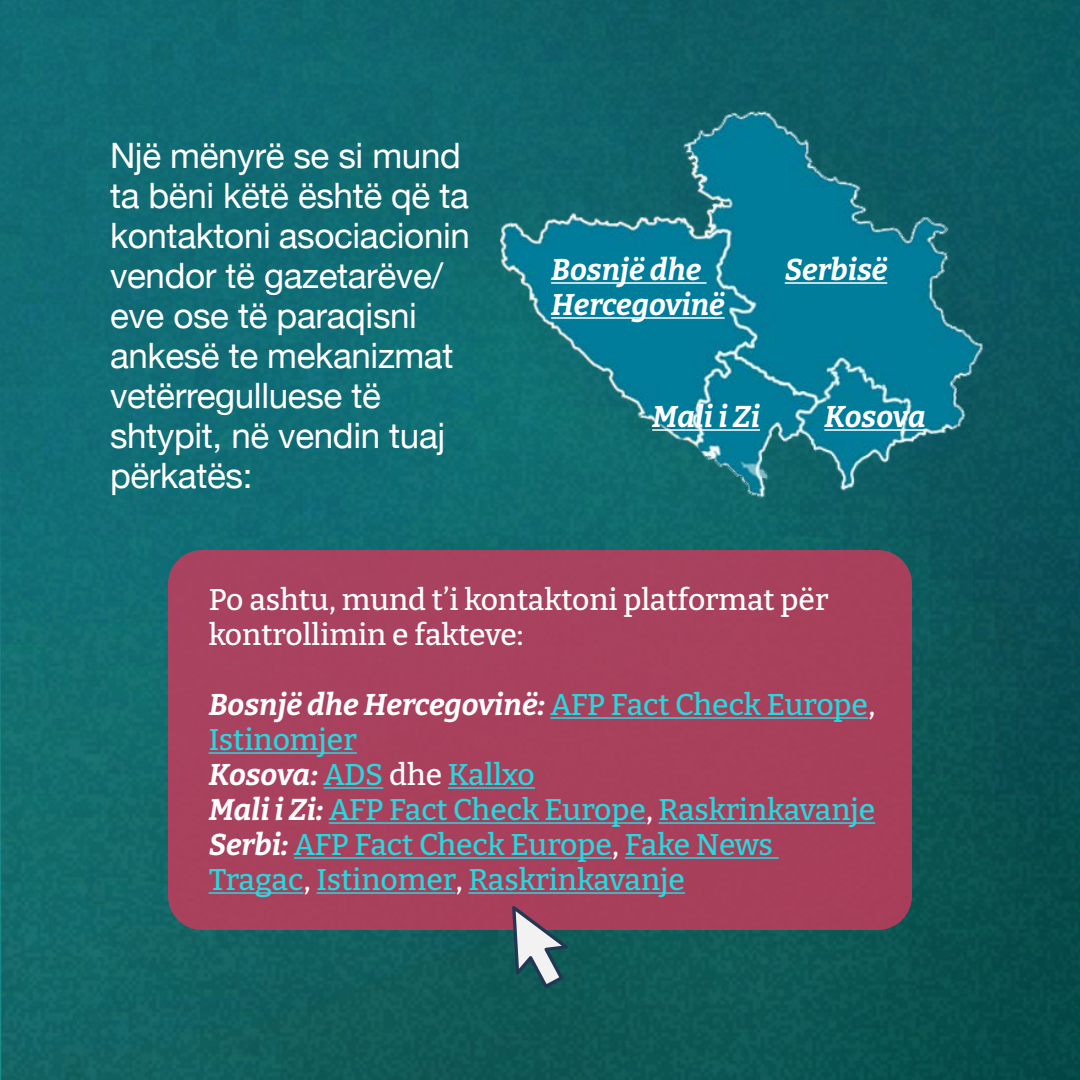
<style>
.page{position:relative;width:1080px;height:1080px;background:#fff}
.page>*{position:absolute;margin:0;border:0;box-sizing:border-box;transform-origin:0 0}
.t1{font:35px/40px "Helvetica Neue";letter-spacing:-.01em;color:#fff}
.t2{font:500 30px/35px "Bitter";color:#26d9de}
.t3{font:500 30px/35px "Bitter";color:#fff}
.t4{font:italic 700 30px/35px "Bitter";color:#fff}
.s1{font-weight:700;font-style:italic;color:#fff}
.s2{color:#fff}
</style>
<div class="page">
<img style="left:0;top:0;width:1080px;height:1080px">
<img style="left:500px;top:108px;width:484px;height:390px">
<div style="left:168px;top:550px;width:744px;height:380px;background:#a8415c;border-radius:34px"></div>
<hr style="left:550px;top:717px;width:318px;height:2px;background:#26d9de">
<hr style="left:209px;top:752px;width:148px;height:2px;background:#26d9de">
<hr style="left:324px;top:787px;width:59px;height:2px;background:#26d9de">
<hr style="left:448px;top:787px;width:87px;height:2px;background:#26d9de">
<hr style="left:329px;top:822px;width:317px;height:2px;background:#26d9de">
<hr style="left:659px;top:822px;width:216px;height:2px;background:#26d9de">
<hr style="left:294px;top:857px;width:318px;height:2px;background:#26d9de">
<hr style="left:625px;top:857px;width:154px;height:2px;background:#26d9de">
<hr style="left:209px;top:892px;width:95px;height:2px;background:#26d9de">
<hr style="left:317px;top:892px;width:138px;height:2px;background:#26d9de">
<hr style="left:468px;top:892px;width:217px;height:2px;background:#26d9de">
<hr style="left:785px;top:282px;width:102px;height:2px;background:#fff">
<svg style="left:512px;top:906px;width:56px;height:82px"></svg>
<hr style="left:551px;top:282px;width:156px;height:2px;background:#fff">
<hr style="left:551px;top:317px;width:174px;height:2px;background:#fff">
<hr style="left:824px;top:429px;width:102px;height:2px;background:#fff">
<hr style="left:652px;top:429px;width:108px;height:2px;background:#fff">
<p class="t1" style="left:110px;top:138px;width:362px">Një mënyrë se si mund ta bëni këtë është që ta kontaktoni asociacionin vendor të gazetarëve/ eve ose të paraqisni ankesë te mekanizmat vetërregulluese të shtypit, në vendin tuaj përkatës:</p>
<p class="t4" style="left:551px;top:250px;width:175px">Bosnjë dhe<br>Hercegovinë</p>
<p class="t4" style="left:785px;top:250px;width:104px">Serbisë</p>
<p class="t4" style="left:652px;top:397px;width:109px">Mali i Zi</p>
<p class="t4" style="left:824px;top:397px;width:103px">Kosova</p>
<p class="t3" style="left:209px;top:580px;width:621px">Po ashtu, mund t’i kontaktoni platformat për kontrollimin e fakteve:</p>
<p class="t2" style="left:209px;top:685px;width:668px"><span class="s1">Bosnjë dhe Hercegovinë:</span> AFP Fact Check Europe<span class="s2">, </span>Istinomjer<br><span class="s1">Kosova:</span> ADS <span class="s2">dhe</span> Kallxo<br><span class="s1">Mali i Zi:</span> AFP Fact Check Europe<span class="s2">,</span> Raskrinkavanje <span class="s1">Serbi:</span> AFP Fact Check Europe<span class="s2">,</span> Fake News Tragac<span class="s2">,</span> Istinomer<span class="s2">,</span> Raskrinkavanje</p>
</div>
